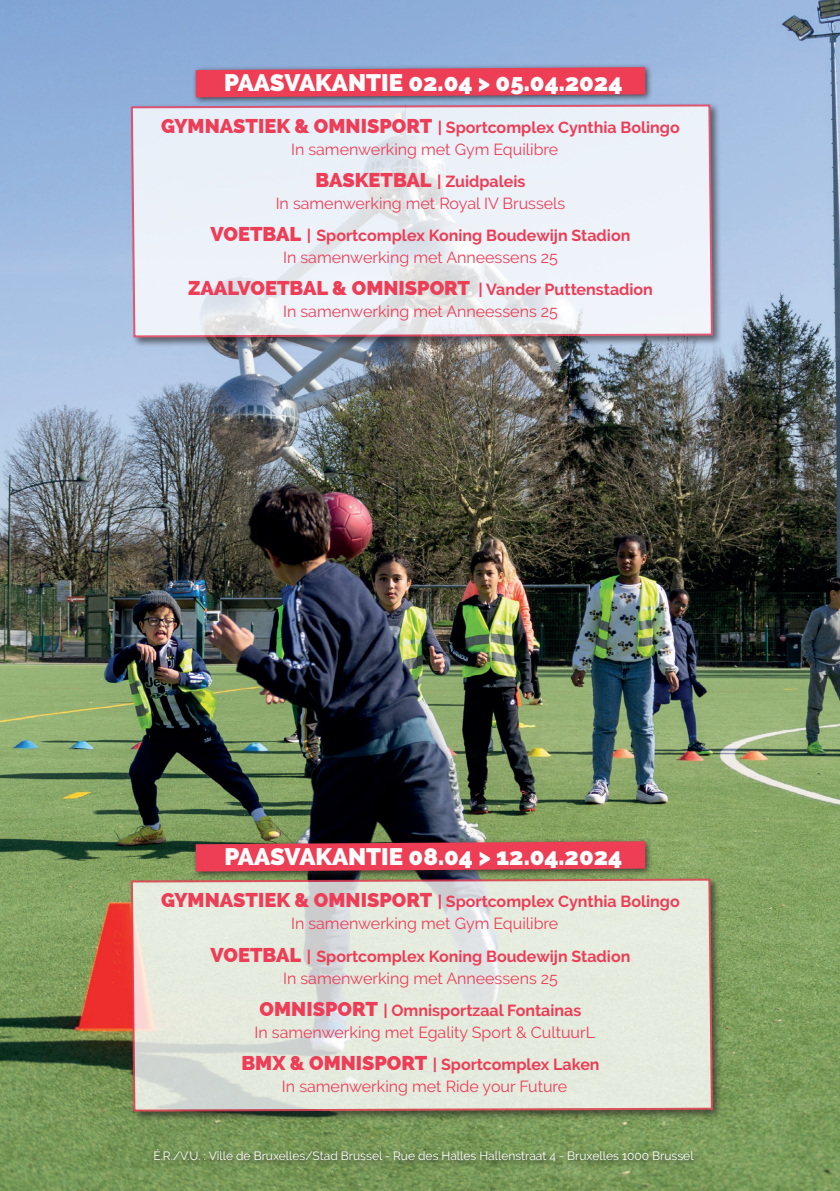
<style>
.page{position:relative;width:840px;height:1191px;background:#fff}
.page>*{position:absolute;margin:0;border:0;box-sizing:border-box;transform-origin:0 0}
.t1{font:800 24px "Raleway";color:#fff}
.t2{font:800 20px "Raleway";color:#ee3d56}
.t3{font:16px/22px "Raleway";color:#ee3d56;text-align:center}
.t4{font:700 16px/22px "Raleway";color:#ee3d56;text-align:center}
.t5{font:12px "Raleway";color:#fff}
.s1{font-weight:800;font-size:20px}
.s2{font-weight:700}
.s3{font-weight:400}
.s4{font-weight:700;font-size:16px}
</style>
<div class="page">
<img style="left:0;top:0;width:839px;height:1191px">
<div style="left:128px;top:103px;width:594px;height:245px;background:#231f20;opacity:.75"></div>
<svg style="left:130px;top:103px;width:583px;height:235px;background:#e8ebf2"></svg>
<div style="left:128px;top:877px;width:594px;height:244px;background:#231f20;opacity:.75"></div>
<svg style="left:130px;top:877px;width:583px;height:235px;background:#e0e2d7"></svg>
<div style="left:150px;top:1145px;width:550px;height:24px;background:#231f20;opacity:.75"></div>
<div style="left:191px;top:63px;width:462px;height:43px;background:#231f20;opacity:.75"></div>
<svg style="left:195px;top:67px;width:450px;height:30px;background:#e2455d"></svg>
<div style="left:191px;top:837px;width:462px;height:42px;background:#231f20;opacity:.75"></div>
<svg style="left:195px;top:841px;width:450px;height:30px;background:#dd4053"></svg>
<h1 class="t1" style="left:224px;top:69px;width:399px">PAASVAKANTIE 02.04 &gt; 05.04.2024</h1>
<p class="t3" style="left:161px;top:117px;width:519px"><span class="s1">GYMNASTIEK &amp; OMNISPORT</span> <span class="s2">| Sportcomplex Cynthia Bolingo<br></span>In samenwerking met Gym Equilibre</p>
<p class="t3" style="left:275px;top:171px;width:291px"><span class="s1">BASKETBAL</span> <span class="s2">| Zuidpaleis<br></span>In samenwerking met Royal IV Brussels</p>
<p class="t4" style="left:210px;top:225px;width:421px"><span class="s1">VOETBAL</span> | Sportcomplex Koning Boudewijn Stadion<br><span class="s3">In samenwerking met Anneessens 25</span></p>
<p class="t2" style="left:188px;top:277px;width:466px">ZAALVOETBAL &amp; OMNISPORT <span class="s4">| Vander Puttenstadion</span></p>
<p class="t3" style="left:283px;top:301px;width:276px">In samenwerking met Anneessens 25</p>
<h1 class="t1" style="left:224px;top:843px;width:399px">PAASVAKANTIE 08.04 &gt; 12.04.2024</h1>
<p class="t3" style="left:161px;top:890px;width:519px"><span class="s1">GYMNASTIEK &amp; OMNISPORT</span> <span class="s2">| Sportcomplex Cynthia Bolingo<br></span>In samenwerking met Gym Equilibre</p>
<p class="t4" style="left:210px;top:945px;width:421px"><span class="s1">VOETBAL</span> | Sportcomplex Koning Boudewijn Stadion<br><span class="s3">In samenwerking met Anneessens 25</span></p>
<p class="t3" style="left:254px;top:998px;width:342px"><span class="s1">OMNISPORT</span> <span class="s2">| Omnisportzaal Fontainas<br></span>In samenwerking met Egality Sport &amp; CultuurL</p>
<p class="t3" style="left:241px;top:1052px;width:359px"><span class="s1">BMX &amp; OMNISPORT</span> <span class="s2">| Sportcomplex Laken<br></span>In samenwerking met Ride your Future</p>
<p class="t5" style="left:153px;top:1149px;width:541px">É.R./V.U. : Ville de Bruxelles/Stad Brussel - Rue des Halles Hallenstraat 4 - Bruxelles 1000 Brussel</p>
</div>
